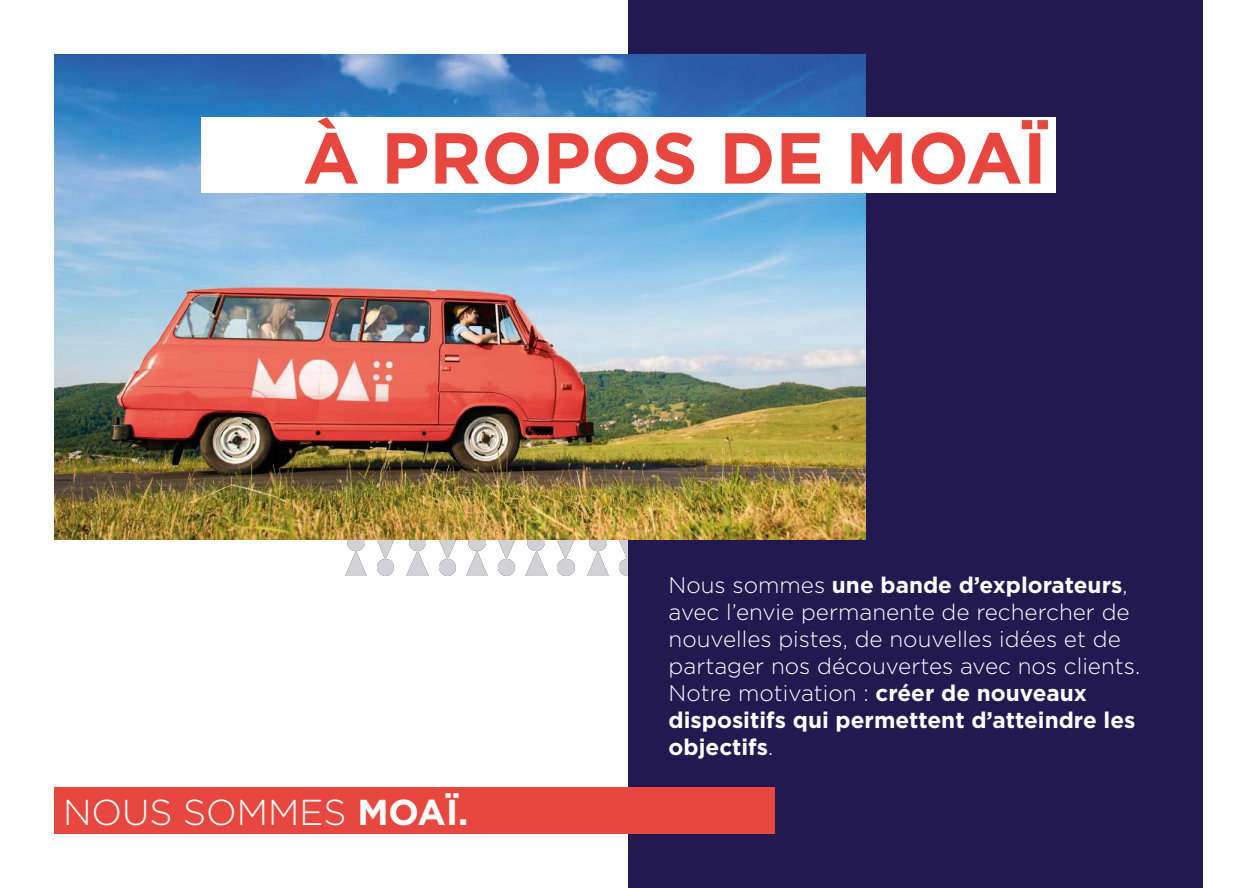
<style>
.page{position:relative;width:1257px;height:888px;background:#fff}
.page>*{position:absolute;margin:0;border:0;box-sizing:border-box;transform-origin:0 0}
.t1{font:700 72px "Gotham";color:#e8473f}
.t2{font:300 36px "Gotham";color:#fff}
.t3{font:300 22.5px/27px "Gotham";color:#fff}
.s1{font-weight:700}
</style>
<div class="page">
<img style="left:345px;top:550px;width:22px;height:25px">
<img style="left:407px;top:550px;width:22px;height:25px">
<img style="left:466px;top:550px;width:22px;height:25px">
<img style="left:525px;top:550px;width:22px;height:25px">
<img style="left:587px;top:550px;width:22px;height:25px">
<img style="left:377px;top:540px;width:17px;height:19px">
<img style="left:439px;top:540px;width:17px;height:19px">
<img style="left:498px;top:540px;width:17px;height:19px">
<img style="left:557px;top:540px;width:17px;height:19px">
<img style="left:619px;top:540px;width:9px;height:19px">
<img style="left:348px;top:540px;width:16px;height:10px">
<img style="left:409px;top:540px;width:17px;height:10px">
<img style="left:469px;top:540px;width:16px;height:10px">
<img style="left:528px;top:540px;width:16px;height:10px">
<img style="left:590px;top:540px;width:16px;height:10px">
<img style="left:377px;top:559px;width:17px;height:16px">
<img style="left:439px;top:559px;width:17px;height:16px">
<img style="left:498px;top:559px;width:17px;height:16px">
<img style="left:558px;top:559px;width:16px;height:16px">
<img style="left:619px;top:559px;width:9px;height:16px">
<div style="left:628px;top:0;width:575px;height:888px;background:#221950"></div>
<img style="left:54px;top:54px;width:811px;height:486px">
<div style="left:201px;top:117px;width:855px;height:76px;background:#fff"></div>
<div style="left:54px;top:787px;width:720px;height:47px;background:#e8473f"></div>
<h1 class="t1" style="left:303px;top:110px;width:746px">À PROPOS DE MOAÏ</h1>
<h2 class="t2" style="left:63px;top:790px;width:407px">NOUS SOMMES <span class="s1">MOAÏ.</span></h2>
<p class="t3" style="left:669px;top:571px;width:473px">Nous sommes <span class="s1">une bande d’explorateurs</span>, avec l’envie permanente de rechercher de nouvelles pistes, de nouvelles idées et de partager nos découvertes avec nos clients.<br>Notre motivation : <span class="s1">créer de nouveaux dispositifs qui permettent d’atteindre les objectifs</span>.</p>
</div>
